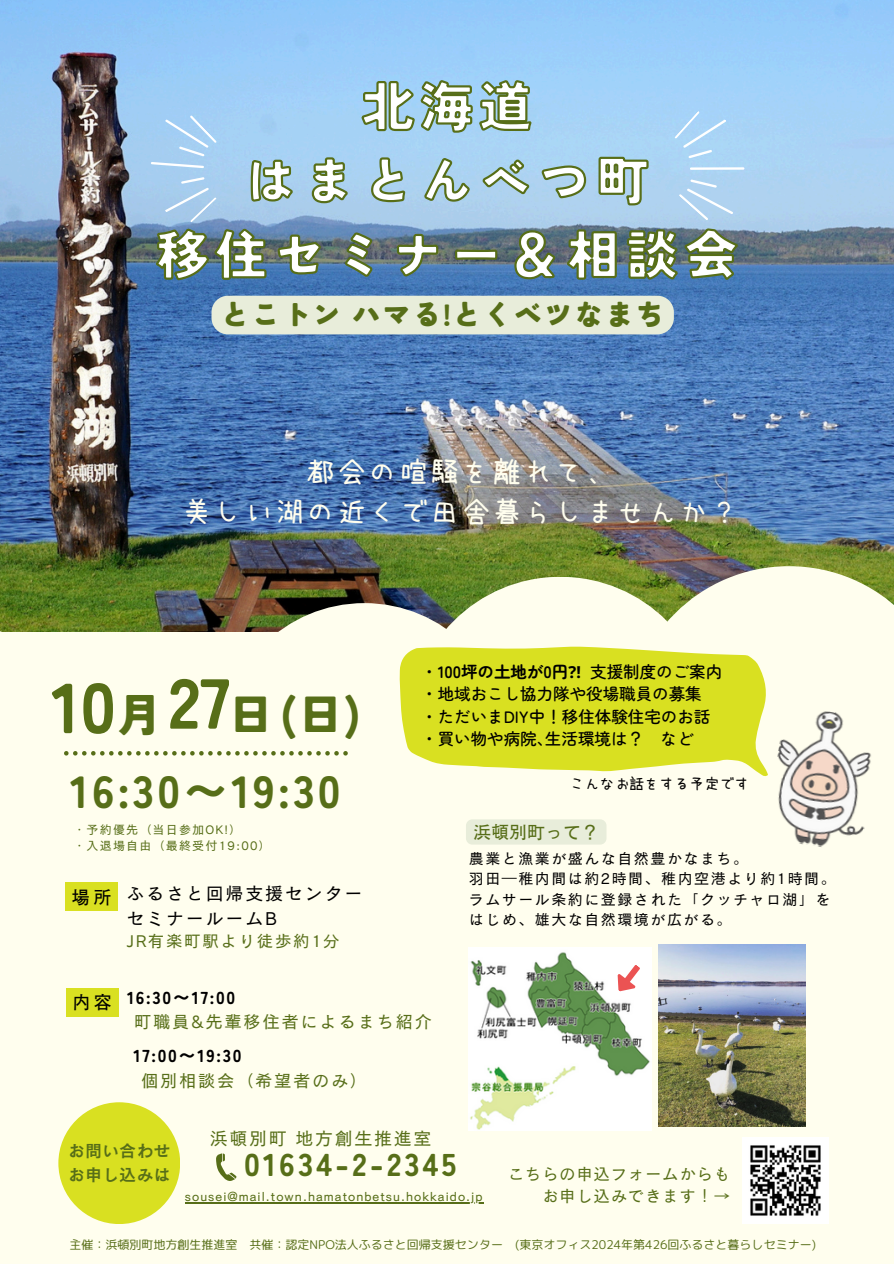
<style>
.page{position:relative;width:894px;height:1264px;background:#fff}
.page>*{position:absolute;margin:0;border:0;box-sizing:border-box;transform-origin:0 0}
.t1{font:900 70.5px "Tsunagi Gothic";color:#576e18}
.t2{font:900 53.1px/74.1px "Tsunagi Gothic";letter-spacing:.105em;color:#fff;text-align:center}
.t3{font:900 45.3px "Tsunagi Gothic";color:#576e18}
.t4{font:900 45px "Tsunagi Gothic";letter-spacing:.07em;color:#576e18}
.t5{font:900 31.5px "Tsunagi Gothic";letter-spacing:.1em;color:#576e18}
.t6{font:900 30.6px "Tsunagi Gothic";color:#576e18}
.t7{font:28.5px/39.3px "uzura font";letter-spacing:.09em;color:#fffeee;text-align:center}
.t8{font:18px/24.8px "Canva Cezanne Pro N M";letter-spacing:.1em;color:#000}
.t9{font:18px "Canva Cezanne Pro N M";letter-spacing:.09em;color:#576e18}
.t10{font:18px "Motoya Gothic Std W3";color:#576e18}
.t11{font:18px "Motoya Gothic Std W3";color:#000}
.t12{font:17.25px/23.7px "Canva Cezanne Pro N M";letter-spacing:.1em;color:#576e18}
.t13{font:17.1px/23.9px "Canva Cezanne Pro N DB";color:#576e18}
.t14{font:500 16.5px/22.5px "Zen Maru Gothic";color:#000}
.t15{font:16.5px "Canva Cezanne Pro N M";letter-spacing:.04em;color:#576e18}
.t16{font:16.5px "Canva Cezanne Pro N M";letter-spacing:.1em;color:#576e18}
.t17{font:15px "Canva Cezanne Pro N M";letter-spacing:.1em;color:#000}
.t18{font:15px "uzura font";color:#000}
.t19{font:12.75px "Canva Cezanne Pro N M";letter-spacing:.085em;color:#576e18}
.t20{font:12px "rounded mplus 1 p regular";color:#576e18}
.t21{font:12px "Canva Cezanne Pro N M";letter-spacing:.1em;color:#576e18}
.s1{font-weight:700}
.s2{font-family:"Noto Sans";font-weight:700}
.s3{font-family:"Tsunagi Gothic";font-weight:900;color:#000}
</style>
<div class="page">
<div style="left:0;top:0;width:893px;height:1263px;background:#fffeee"></div>
<img style="left:0;top:0;width:893px;height:631px">
<div style="left:0;top:621px;width:96px;height:301px;background:#fffeee"></div>
<div style="left:221px;top:603px;width:286px;height:285px;background:#fffeee;border-radius:50%"></div>
<div style="left:409px;top:576px;width:301px;height:302px;background:#fffeee;border-radius:50%"></div>
<svg style="left:627px;top:566px;width:266px;height:65px"></svg>
<svg style="left:120px;top:104px;width:125px;height:126px;background:#a3c8e9"></svg>
<svg style="left:361px;top:78px;width:171px;height:77px;background:#95bdc9"></svg>
<img style="left:249px;top:155px;width:401px;height:316px">
<svg style="left:155px;top:222px;width:584px;height:141px;background:#52799b"></svg>
<svg style="left:647px;top:102px;width:129px;height:129px;background:#acd3f1"></svg>
<svg style="left:64px;top:751px;width:284px;height:4px"></svg>
<div style="left:65px;top:881px;width:52px;height:29px;background:#d9e021"></div>
<div style="left:66px;top:988px;width:52px;height:29px;background:#d9e021"></div>
<svg style="left:399px;top:646px;width:367px;height:130px;background:#dde33b"></svg>
<div style="left:58px;top:1102px;width:122px;height:121px;background:#d9e021;border-radius:50%"></div>
<svg style="left:216px;top:1153px;width:20px;height:28px"></svg>
<img style="left:469px;top:947px;width:182px;height:183px">
<img style="left:742px;top:1137px;width:86px;height:86px">
<svg style="left:609px;top:959px;width:38px;height:38px"></svg>
<img style="left:658px;top:944px;width:146px;height:182px">
<img style="left:764px;top:705px;width:107px;height:142px">
<hr style="left:185px;top:1202px;width:298px;height:1px;background:#576e18">
<div style="left:466px;top:819px;width:140px;height:25px;background:#e8edda;border-radius:6px"></div>
<div style="left:211px;top:296px;width:462px;height:38px;background:#e8edda"></div>
<h2 class="t2" style="left:156px;top:69px;width:583px">北海道<br>はまとんべつ町<br>移住セミナー＆相談会</h2>
<p class="t6" style="left:220px;top:299px;width:447px">とこトンハマる!とくベツなまち</p>
<p class="t7" style="left:183px;top:452px;width:557px">都会の喧騒を離れて、<br>美しい湖の近くで田舎暮らしませんか？</p>
<h2 class="t1" style="left:168px;top:666px;width:63px">27</h2>
<p class="t1" style="left:51px;top:671px;width:66px">10</p>
<p class="t3" style="left:117px;top:691px;width:47px">月</p>
<p class="t3" style="left:228px;top:691px;width:135px">日(日)</p>
<p class="t4" style="left:70px;top:768px;width:271px">16:30〜19:30</p>
<p class="t21" style="left:73px;top:823px;width:170px">・予約優先（当日参加OK!）</p>
<h6 class="t21" style="left:73px;top:839px;width:199px">・入退場自由（最終受付19:00）</h6>
<h5 class="t11" style="left:72px;top:888px;width:41px">場所</h5>
<p class="t8" style="left:126px;top:880px;width:237px">ふるさと回帰支援センターセミナールームB</p>
<p class="t16" style="left:126px;top:932px;width:215px">JR有楽町駅より徒歩約1分</p>
<p class="t14" style="left:421px;top:659px;width:302px">・<span class="s1">100坪の土地が0円</span><span class="s2">⁈</span> 支援制度のご案内・地域おこし協力隊や役場職員の募集・ただいまDIY中！移住体験住宅のお話・買い物や病院､生活環境は？ など</p>
<h6 class="t18" style="left:569px;top:776px;width:181px">こんなお話をする予定です</h6>
<p class="t10" style="left:473px;top:822px;width:128px">浜頓別町って？</p>
<p class="t17" style="left:469px;top:850px;width:280px">農業と漁業が盛んな自然豊かなまち。</p>
<p class="t17" style="left:469px;top:871px;width:368px">羽田―稚内間は約2時間、稚内空港より約1時間。</p>
<h6 class="t17" style="left:469px;top:891px;width:363px">ラムサール条約に登録された「クッチャロ湖」を</h6>
<p class="t17" style="left:469px;top:911px;width:264px">はじめ、雄大な自然環境が広がる。</p>
<p class="t11" style="left:72px;top:993px;width:41px">内容</p>
<p class="t12" style="left:134px;top:985px;width:299px;text-indent:-7px"><span class="s3">16:30〜17:00<br></span>町職員&amp;先輩移住者によるまち紹介</p>
<p class="t12" style="left:141px;top:1042px;width:228px;line-height:24.8px;text-indent:-8px"><span class="s3">17:00〜19:30<br></span>個別相談会（希望者のみ）</p>
<p class="t9" style="left:210px;top:1128px;width:223px">浜頓別町地方創生推進室</p>
<h5 class="t13" style="left:68px;top:1138px;width:104px">お問い合わせお申し込みは</h5>
<p class="t5" style="left:244px;top:1148px;width:214px">01634-2-2345</p>
<p class="t15" style="left:507px;top:1165px;width:224px">こちらの申込フォームからも</p>
<p class="t19" style="left:185px;top:1189px;width:299px">sousei@mail.town.hamatonbetsu.hokkaido.jp</p>
<p class="t15" style="left:542px;top:1187px;width:189px">お申し込みできます！→</p>
<p class="t20" style="left:69px;top:1236px;width:748px">主催：浜頓別町地方創生推進室 共催：認定NPO法人ふるさと回帰支援センター (東京オフィス2024年第426回ふるさと暮らしセミナー)</p>
</div>
